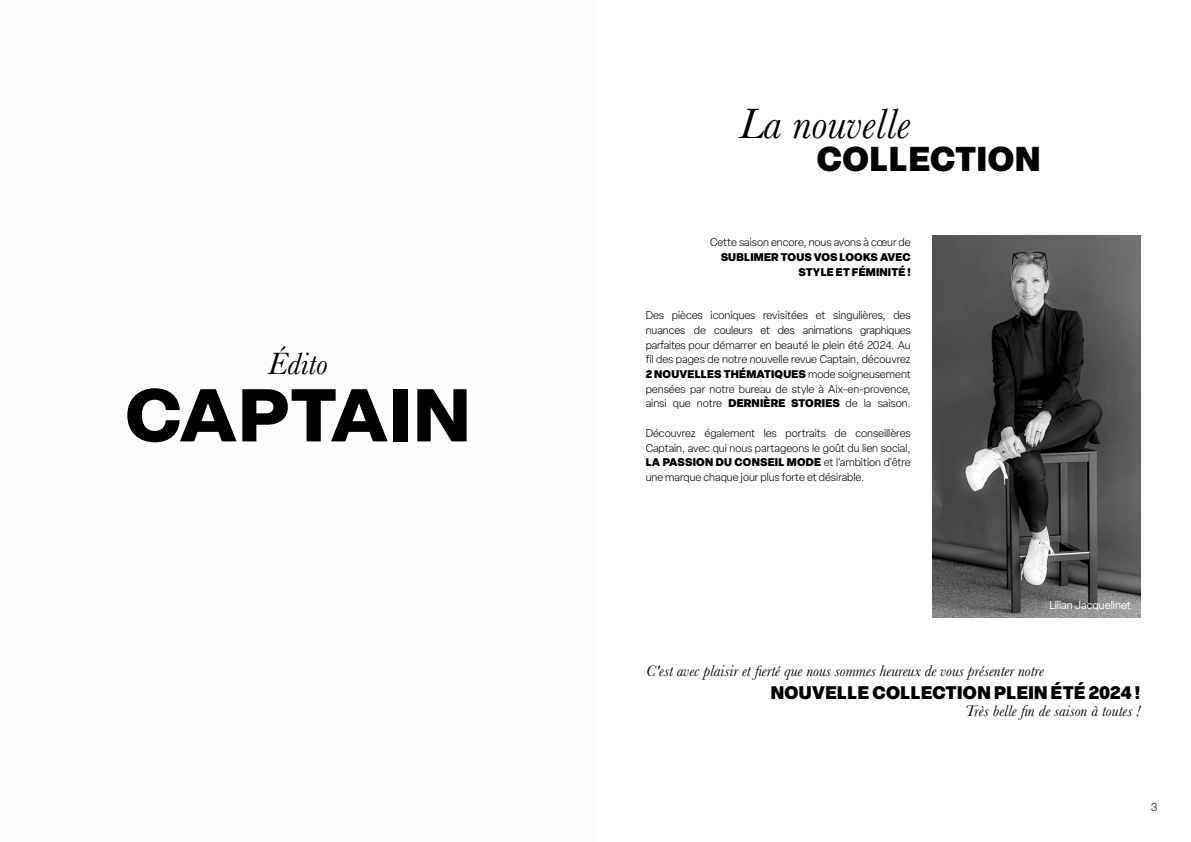
<style>
.page{position:relative;width:1191px;height:842px;background:#fff}
.page>*{position:absolute;margin:0;border:0;box-sizing:border-box;transform-origin:0 0}
.t1{font:700 85px "Elza";letter-spacing:-.005em;color:#000}
.t2{font:italic 44px "Baskerville";color:#020203}
.t3{font:900 34px "Elza";letter-spacing:.02em;color:#020203}
.t4{font:italic 32px "Baskerville";color:#000}
.t5{font:900 18px "Elza";letter-spacing:.02em;color:#000}
.t6{font:italic 16px "Baskerville";color:#000}
.t7{font:300 11px/14.7px "Elza";color:#000;text-align:justify}
.t8{font:900 11px/14.7px "Elza";letter-spacing:.02em;color:#000;text-align:right}
.t9{font:11px "Elza";color:#fff}
.s1{font-weight:900}
</style>
<div class="page">
<img style="left:932px;top:236px;width:208px;height:382px">
<h3 class="t4" style="left:268px;top:343px;width:62px">Édito</h3>
<h1 class="t1" style="left:124px;top:350px;width:348px">captain</h1>
<h2 class="t2" style="left:739px;top:94px;width:172px">La nouvelle</h2>
<h3 class="t3" style="left:816px;top:134px;width:225px">COLLECTION</h3>
<p class="t7" style="left:710px;top:235px;width:202px">Cette saison encore, nous avons à cœur de</p>
<p class="t8" style="left:720px;top:249px;width:192px">SUBLIMER TOUS VOS LOOKS AVEC<br>STYLE ET FÉMINITÉ !</p>
<p class="t7" style="left:645px;top:308px;width:267px">Des pièces iconiques revisitées et singulières, des nuances de couleurs et des animations graphiques parfaites pour démarrer en beauté le plein été 2024. Au fil des pages de notre nouvelle revue Captain, découvrez <span class="s1">2 NOUVELLES THÉMATIQUES</span> mode soigneusement pensées par notre bureau de style à Aix-en-provence, ainsi que notre <span class="s1">DERNIÈRE STORIES</span> de la saison.</p>
<p class="t7" style="left:645px;top:426px;width:266px">Découvrez également les portraits de conseillères Captain, avec qui nous partageons le goût du lien social, <span class="s1">LA PASSION DU CONSEIL MODE</span> et l'ambition d'être une marque chaque jour plus forte et désirable.</p>
<p class="t9" style="left:1049px;top:598px;width:83px">Lilian Jacquelinet</p>
<h3 class="t6" style="left:646px;top:660px;width:399px">C'est avec plaisir et fierté que nous sommes heureux de vous présenter notre</h3>
<h3 class="t6" style="left:965px;top:700px;width:176px">Très belle fin de saison à toutes !</h3>
<h3 class="t5" style="left:770px;top:679px;width:371px">NOUVELLE COLLECTION PLEIN ÉTÉ 2024 !</h3>
<p class="t7" style="left:1151px;top:800px;width:8px">3</p>
</div>
